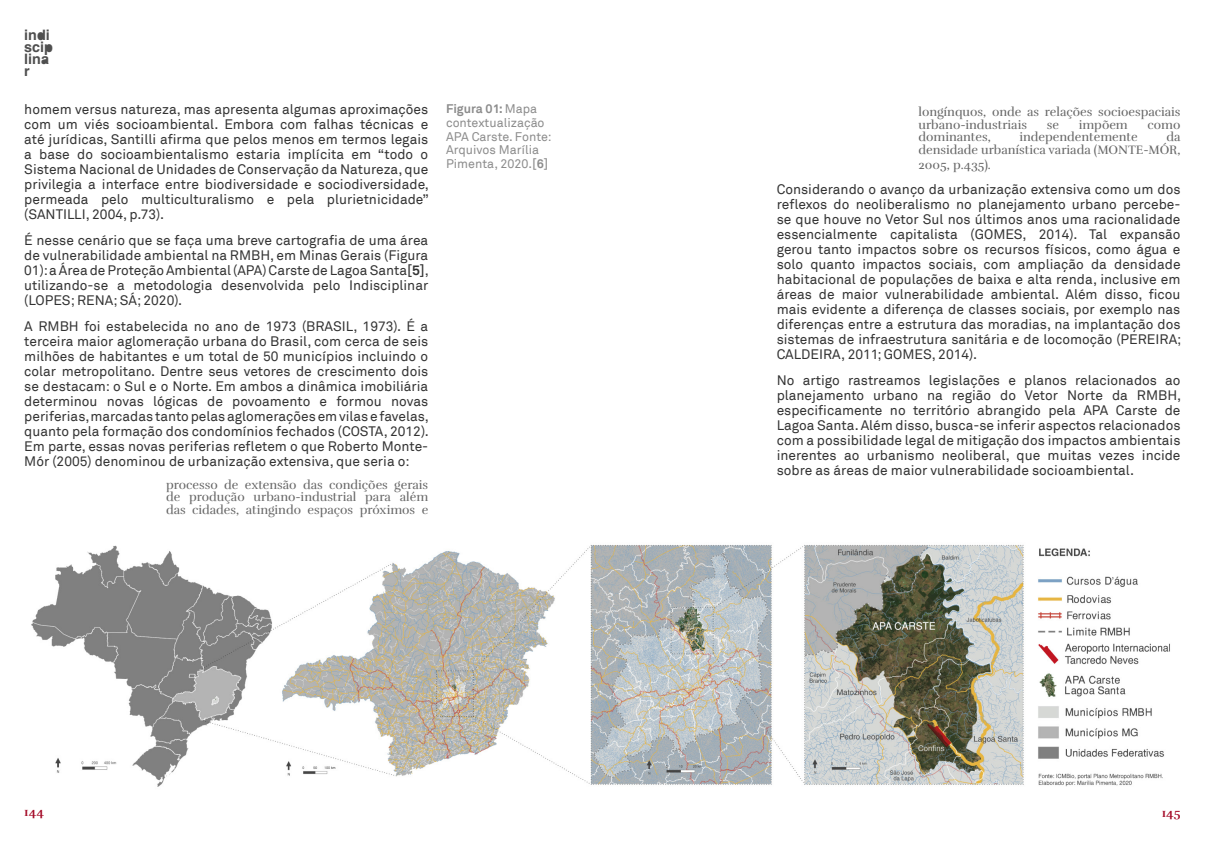
<style>
.page{position:relative;width:1205px;height:851px;background:#fff}
.page>*{position:absolute;margin:0;border:0;box-sizing:border-box;transform-origin:0 0}
.Estilo_de_parágrafo{font:14.38px "indisciplinar";color:#4f4f4f}
.Estilo_de_parágrafo-2{font:13.75px/15px "Akkurat";color:#333;text-align:justify}
.Estilo_de_parágrafo-3{font:12.5px/12.5px "Rufina";color:#666;text-align:justify}
.Estilo_de_parágrafo-4{font:12.5px/13.8px "Akkurat";color:#8c8c8c}
.Estilo_de_parágrafo-5{font:700 12.5px "Rufina";color:#a40a27}
.s1{font-weight:700}
</style>
<div class="page">
<img style="left:31px;top:545px;width:1139px;height:242px">
<p class="Estilo_de_parágrafo" style="left:24px;top:26px;width:27px">indi</p>
<p class="Estilo_de_parágrafo" style="left:24px;top:38px;width:30px">scip</p>
<p class="Estilo_de_parágrafo" style="left:24px;top:50px;width:26px">lina</p>
<p class="Estilo_de_parágrafo" style="left:24px;top:62px;width:7px">r</p>
<p class="Estilo_de_parágrafo-2" style="left:24px;top:102px;width:406px">homem versus natureza, mas apresenta algumas aproximações com um viés socioambiental. Embora com falhas técnicas e até jurídicas, Santilli afirma que pelos menos em termos legais a base do socioambientalismo estaria implícita em “todo o Sistema Nacional de Unidades de Conservação da Natureza, que privilegia a interface entre biodiversidade e sociodiversidade, permeada pelo multiculturalismo e pela plurietnicidade” (SANTILLI, 2004, p.73).</p>
<p class="Estilo_de_parágrafo-2" style="left:24px;top:233px;width:406px">É nesse cenário que se faça uma breve cartografia de uma área de vulnerabilidade ambiental na RMBH, em Minas Gerais (Figura 01): a Área de Proteção Ambiental (APA) Carste de Lagoa Santa<span class="s1">[5]</span>, utilizando-se a metodologia desenvolvida pelo Indisciplinar (LOPES; RENA; SÁ; 2020).</p>
<p class="Estilo_de_parágrafo-2" style="left:24px;top:318px;width:406px">A RMBH foi estabelecida no ano de 1973 (BRASIL, 1973). É a terceira maior aglomeração urbana do Brasil, com cerca de seis milhões de habitantes e um total de 50 municípios incluindo o colar metropolitano. Dentre seus vetores de crescimento dois se destacam: o Sul e o Norte. Em ambos a dinâmica imobiliária determinou novas lógicas de povoamento e formou novas periferias, marcadas tanto pelas aglomerações em vilas e favelas, quanto pela formação dos condomínios fechados (COSTA, 2012).<br>Em parte, essas novas periferias refletem o que Roberto Monte-Mór (2005) denominou de urbanização extensiva, que seria o:</p>
<p class="Estilo_de_parágrafo-3" style="left:166px;top:478px;width:264px">processo de extensão das condições gerais de produção urbano-industrial para além das cidades, atingindo espaços próximos e</p>
<p class="Estilo_de_parágrafo-4" style="left:446px;top:102px;width:107px"><span class="s1">Figura 01:</span> Mapa contextualização<br>APA Carste. Fonte:<br>Arquivos Marília<br>Pimenta, 2020.<span class="s1">[6]</span></p>
<p class="Estilo_de_parágrafo-3" style="left:918px;top:106px;width:264px">longínquos, onde as relações socioespaciais urbano-industriais</p>
<p class="Estilo_de_parágrafo-3" style="left:1047px;top:118px;width:14px">se</p>
<p class="Estilo_de_parágrafo-3" style="left:1078px;top:118px;width:51px">impõem</p>
<p class="Estilo_de_parágrafo-3" style="left:1147px;top:118px;width:34px">como</p>
<p class="Estilo_de_parágrafo-3" style="left:918px;top:131px;width:264px;text-align:right">da<br>densidade urbanística variada (MONTE-MÓR,</p>
<p class="Estilo_de_parágrafo-3" style="left:918px;top:158px;width:74px">2005, p.435).</p>
<p class="Estilo_de_parágrafo-2" style="left:777px;top:182px;width:406px">Considerando o avanço da urbanização extensiva como um dos reflexos do neoliberalismo no planejamento urbano percebe&shy;se que houve no Vetor Sul nos últimos anos uma racionalidade essencialmente capitalista (GOMES, 2014). Tal expansão gerou tanto impactos sobre os recursos físicos, como água e solo quanto impactos sociais, com ampliação da densidade habitacional de populações de baixa e alta renda, inclusive em áreas de maior vulnerabilidade ambiental. Além disso, ficou mais evidente a diferença de classes sociais, por exemplo nas diferenças entre a estrutura das moradias, na implantação dos sistemas de infraestrutura sanitária e de locomoção (PEREIRA; CALDEIRA, 2011; GOMES, 2014).</p>
<p class="Estilo_de_parágrafo-2" style="left:777px;top:373px;width:406px">No artigo rastreamos legislações e planos relacionados ao planejamento urbano na região do Vetor Norte da RMBH, especificamente no território abrangido pela APA Carste de Lagoa Santa. Além disso, busca-se inferir aspectos relacionados com a possibilidade legal de mitigação dos impactos ambientais inerentes ao urbanismo neoliberal, que muitas vezes incide sobre as áreas de maior vulnerabilidade socioambiental.</p>
<p class="Estilo_de_parágrafo-3" style="left:918px;top:131px;width:74px">dominantes,</p>
<p class="Estilo_de_parágrafo-3" style="left:1019px;top:131px;width:120px">independentemente</p>
<p class="Estilo_de_parágrafo-5" style="left:24px;top:804px;width:21px">144</p>
<p class="Estilo_de_parágrafo-5" style="left:1161px;top:804px;width:21px">145</p>
</div>
